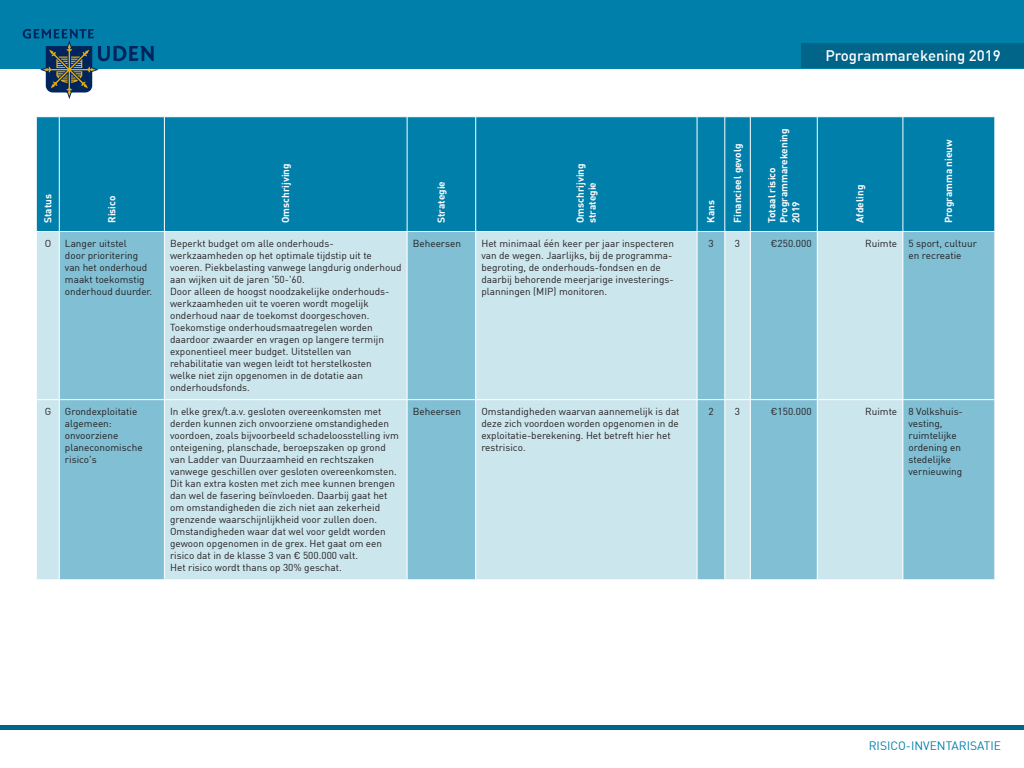
<style>
.page{position:relative;width:1024px;height:768px;background:#fff}
.page>*{position:absolute;margin:0;border:0;box-sizing:border-box;transform-origin:0 0}
.t1{font:500 15px "DIN";color:#fff}
.t2{font:12px "DIN";color:#007faa}
.Body{font:10px/12px "DIN";color:#231f20}
.Body-2{font:700 10px/12px "DIN";color:#fff}
</style>
<div class="page">
<hr style="left:0;top:726px;width:1024px;height:4px;background:#016589">
<div style="left:0;top:0;width:1024px;height:68px;background:#007faa"></div>
<div style="left:801px;top:43px;width:223px;height:25px;background:#016589"></div>
<svg style="left:23px;top:29px;width:131px;height:70px"></svg>
<div style="left:37px;top:117px;width:957px;height:114px;background:#007faa"></div>
<div style="left:37px;top:232px;width:22px;height:348px;background:#cce6ee"></div>
<svg style="left:60px;top:232px;width:934px;height:348px;background:#acd5e3"></svg>
<div style="left:818px;top:232px;width:85px;height:348px;background:#cce6ee"></div>
<hr style="left:164px;top:232px;width:1px;height:167px;background:#fff">
<hr style="left:407px;top:232px;width:1px;height:167px;background:#fff">
<hr style="left:475px;top:232px;width:1px;height:167px;background:#fff">
<hr style="left:697px;top:232px;width:1px;height:167px;background:#fff">
<hr style="left:725px;top:232px;width:1px;height:167px;background:#fff">
<hr style="left:750px;top:232px;width:1px;height:167px;background:#fff">
<hr style="left:164px;top:400px;width:1px;height:180px;background:#fff">
<hr style="left:407px;top:400px;width:1px;height:180px;background:#fff">
<hr style="left:475px;top:400px;width:1px;height:180px;background:#fff">
<hr style="left:697px;top:400px;width:1px;height:180px;background:#fff">
<hr style="left:725px;top:400px;width:1px;height:180px;background:#fff">
<hr style="left:750px;top:400px;width:1px;height:180px;background:#fff">
<hr style="left:59px;top:117px;width:1px;height:114px;background:#fff">
<hr style="left:164px;top:117px;width:1px;height:114px;background:#fff">
<hr style="left:407px;top:117px;width:1px;height:114px;background:#fff">
<hr style="left:475px;top:117px;width:1px;height:114px;background:#fff">
<hr style="left:697px;top:117px;width:1px;height:114px;background:#fff">
<hr style="left:725px;top:117px;width:1px;height:114px;background:#fff">
<hr style="left:750px;top:117px;width:1px;height:114px;background:#fff">
<hr style="left:817px;top:117px;width:1px;height:114px;background:#fff">
<hr style="left:903px;top:117px;width:1px;height:114px;background:#fff">
<svg style="left:37px;top:116px;width:22px;height:1px"></svg>
<svg style="left:697px;top:116px;width:53px;height:1px"></svg>
<svg style="left:37px;top:399px;width:22px;height:1px"></svg>
<hr style="left:59px;top:399px;width:105px;height:1px;background:#fff">
<hr style="left:164px;top:399px;width:243px;height:1px;background:#fff">
<hr style="left:407px;top:399px;width:69px;height:1px;background:#fff">
<hr style="left:476px;top:399px;width:221px;height:1px;background:#fff">
<svg style="left:697px;top:399px;width:53px;height:1px"></svg>
<hr style="left:750px;top:399px;width:67px;height:1px;background:#fff">
<hr style="left:903px;top:399px;width:91px;height:1px;background:#fff">
<hr style="left:817px;top:232px;width:1px;height:167px;background:#fff">
<hr style="left:903px;top:232px;width:1px;height:167px;background:#fff">
<hr style="left:817px;top:400px;width:1px;height:180px;background:#fff">
<hr style="left:903px;top:400px;width:1px;height:180px;background:#fff">
<hr style="left:817px;top:399px;width:86px;height:1px;background:#fff">
<p class="Body-2" style="left:42px;top:223px;width:30px;rotate:-90deg">Status</p>
<p class="Body-2" style="left:105px;top:223px;width:29px;rotate:-90deg">Risico</p>
<p class="Body-2" style="left:279px;top:223px;width:61px;rotate:-90deg">Omschrijving</p>
<p class="Body-2" style="left:435px;top:223px;width:43px;rotate:-90deg">Strategie</p>
<p class="Body-2" style="left:574px;top:223px;width:61px;rotate:-90deg">Omschrijving strategie</p>
<p class="Body-2" style="left:704px;top:223px;width:24px;rotate:-90deg">Kans</p>
<p class="Body-2" style="left:731px;top:223px;width:81px;rotate:-90deg">Financieel gevolg</p>
<p class="Body-2" style="left:765px;top:223px;width:96px;rotate:-90deg">Totaal risico<br>Programmarekening<br>2019</p>
<h1 class="t1" style="left:825px;top:46px;width:177px">Programmarekening 2019</h1>
<p class="Body-2" style="left:854px;top:223px;width:40px;rotate:-90deg">Afdeling</p>
<p class="Body-2" style="left:942px;top:223px;width:85px;rotate:-90deg">Programma nieuw</p>
<p class="Body" style="left:45px;top:237px;width:8px">O</p>
<p class="Body" style="left:65px;top:237px;width:89px">Langer uitstel<br>door prioritering van het onderhoud maakt toekomstig onderhoud duurder.</p>
<p class="Body" style="left:170px;top:237px;width:233px">Beperkt budget om alle onderhouds&shy;werkzaamheden op het optimale tijdstip uit te voeren. Piekbelasting vanwege langdurig onderhoud aan wijken uit de jaren '50-'60.<br>Door alleen de hoogst noodzakelijke onderhouds&shy;werkzaamheden uit te voeren wordt mogelijk onderhoud naar de toekomst doorgeschoven.<br>Toekomstige onderhoudsmaatregelen worden daardoor zwaarder en vragen op langere termijn exponentieel meer budget. Uitstellen van rehabilitatie van wegen leidt tot herstelkosten<br>welke niet zijn opgenomen in de dotatie aan onderhoudsfonds.</p>
<p class="Body" style="left:413px;top:237px;width:50px">Beheersen</p>
<p class="Body" style="left:481px;top:237px;width:194px">Het minimaal één keer per jaar inspecteren van de wegen. Jaarlijks, bij de programma&shy;begroting, de onderhouds-fondsen en de daarbij behorende meerjarige investerings&shy;planningen (MIP) monitoren.</p>
<p class="Body" style="left:708px;top:237px;width:7px">3</p>
<p class="Body" style="left:735px;top:237px;width:7px">3</p>
<p class="Body" style="left:771px;top:237px;width:42px">€250.000</p>
<p class="Body" style="left:865px;top:237px;width:34px">Ruimte</p>
<p class="Body" style="left:909px;top:237px;width:70px">5 sport, cultuur en recreatie</p>
<p class="Body" style="left:45px;top:405px;width:8px">G</p>
<p class="Body" style="left:65px;top:405px;width:79px">Grondexploitatie algemeen: onvoorziene planeconomische risico's</p>
<p class="Body" style="left:170px;top:405px;width:230px">In elke grex/t.a.v. gesloten overeenkomsten met derden kunnen zich onvoorziene omstandigheden voordoen, zoals bijvoorbeeld schadeloosstelling ivm onteigening, planschade, beroepszaken op grond van Ladder van Duurzaamheid en rechtszaken vanwege geschillen over gesloten overeenkomsten.<br>Dit kan extra kosten met zich mee kunnen brengen dan wel de fasering beïnvloeden. Daarbij gaat het om omstandigheden die zich niet aan zekerheid grenzende waarschijnlijkheid voor zullen doen.<br>Omstandigheden waar dat wel voor geldt worden gewoon opgenomen in de grex. Het gaat om een risico dat in de klasse 3 van € 500.000 valt.<br>Het risico wordt thans op 30% geschat.</p>
<p class="Body" style="left:413px;top:405px;width:50px">Beheersen</p>
<p class="Body" style="left:481px;top:405px;width:200px">Omstandigheden waarvan aannemelijk is dat deze zich voordoen worden opgenomen in de exploitatie-berekening. Het betreft hier het restrisico.</p>
<p class="Body" style="left:708px;top:405px;width:7px">2</p>
<p class="Body" style="left:735px;top:405px;width:7px">3</p>
<p class="Body" style="left:771px;top:405px;width:42px">€150.000</p>
<p class="Body" style="left:865px;top:405px;width:34px">Ruimte</p>
<p class="Body" style="left:909px;top:405px;width:56px">8 Volkshuis&shy;vesting, ruimtelijke ordening en stedelijke vernieuwing</p>
<p class="t2" style="left:869px;top:739px;width:134px">RISICO-INVENTARISATIE</p>
</div>
